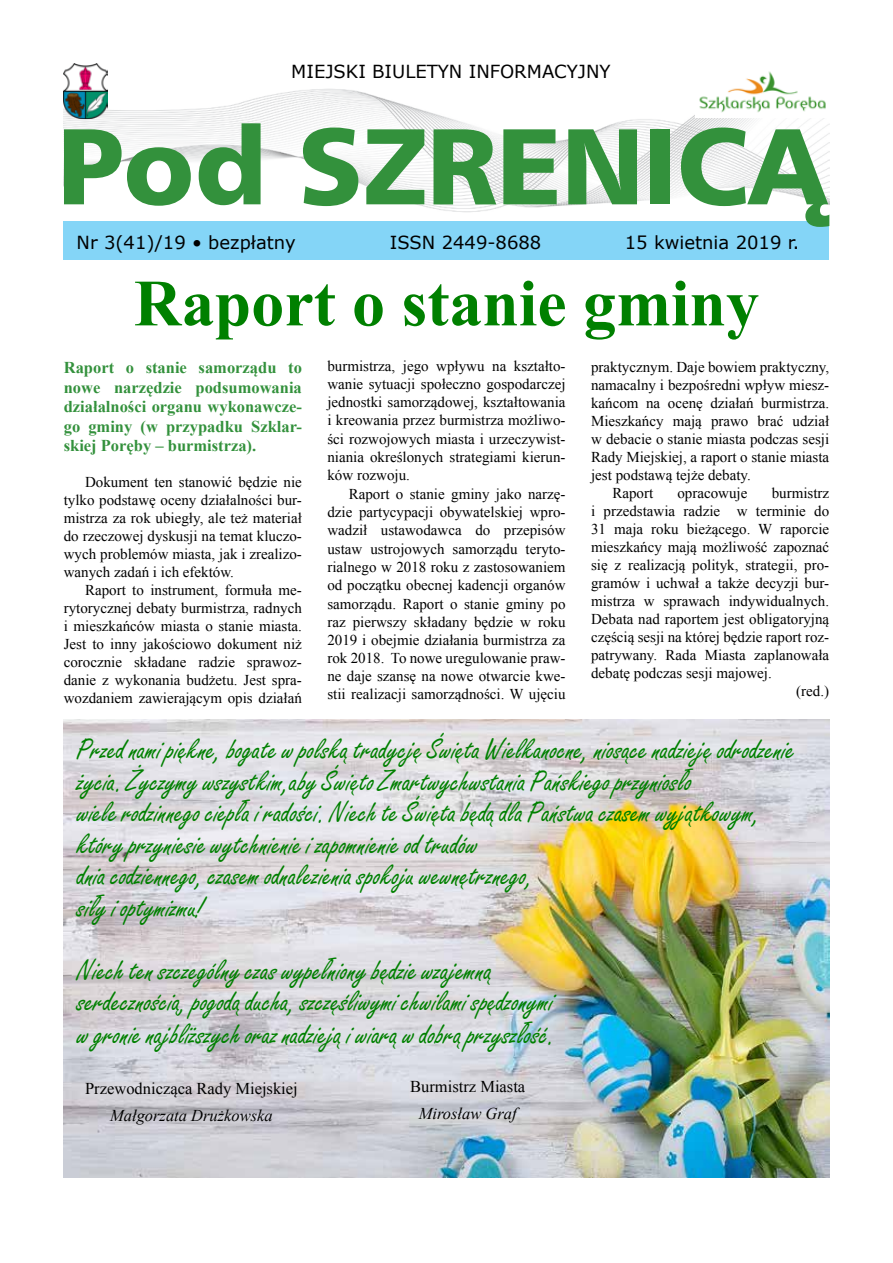
<style>
.page{position:relative;width:893px;height:1263px;background:#fff}
.page>*{position:absolute;margin:0;border:0;box-sizing:border-box;transform-origin:0 0}
.t1{font:108px "Humnst 777 Blk EU";letter-spacing:-.01em;color:#33913c}
.t2{font:700 66px "Times New Roman";color:#008000}
.t3{font:30px/31.5px "Freeport";color:#008000}
.t4{font:18px "Verdana";color:#000}
.t5{font:700 16.5px/19.5px "Times New Roman";color:#33913c;text-align:justify}
.t6{font:16.5px "Times New Roman";color:#000}
.t7{font:italic 16.5px "Times New Roman";color:#000}
.t8{font:15px/18.3px "Times New Roman";color:#000;text-align:justify}
</style>
<div class="page">
<div style="left:64px;top:221px;width:765px;height:38px;background:#84d5f7"></div>
<img style="left:64px;top:89px;width:765px;height:123px">
<img style="left:64px;top:64px;width:44px;height:55px">
<img style="left:695px;top:71px;width:134px;height:46px">
<img style="left:64px;top:719px;width:765px;height:459px">
<p class="t4" style="left:291px;top:59px;width:321px">MIEJSKI BIULETYN INFORMACYJNY</p>
<h1 class="t1" style="left:57px;top:97px;width:770px">Pod SZRENICĄ</h1>
<p class="t4" style="left:77px;top:230px;width:221px">Nr 3(41)/19 • bezpłatny</p>
<p class="t4" style="left:390px;top:230px;width:153px">ISSN 2449-8688</p>
<p class="t4" style="left:625px;top:230px;width:176px">15 kwietnia 2019 r.</p>
<h2 class="t2" style="left:134px;top:258px;width:627px">Raport o stanie gminy</h2>
<p class="t5" style="left:64px;top:357px;width:240px">Raport o stanie samorządu to nowe narzędzie podsumowania działalności organu wykonawcze&shy;go gminy (w przypadku Szklar&shy;skiej Poręby – burmistrza).</p>
<p class="t8" style="left:64px;top:473px;width:240px;text-indent:21px">Dokument ten stanowić będzie nie tylko podstawę oceny działalności bur&shy;mistrza za rok ubiegły, ale też materiał do rzeczowej dyskusji na temat kluczo&shy;wych problemów miasta, jak i zrealizo&shy;wanych zadań i ich efektów.</p>
<p class="t8" style="left:64px;top:581px;width:240px;text-indent:21px">Raport to instrument, formuła me&shy;rytorycznej debaty burmistrza, radnych i mieszkańców miasta o stanie miasta.<br>Jest to inny jakościowo dokument niż corocznie składane radzie sprawoz&shy;danie z wykonania budżetu. Jest spra&shy;wozdaniem zawierającym opis działań</p>
<p class="t8" style="left:327px;top:356px;width:240px">burmistrza, jego wpływu na kształto&shy;wanie sytuacji społeczno gospodarczej jednostki samorządowej, kształtowania i kreowania przez burmistrza możliwo&shy;ści rozwojowych miasta i urzeczywist&shy;niania określonych strategiami kierun&shy;ków rozwoju.</p>
<p class="t8" style="left:327px;top:484px;width:240px;text-indent:21px">Raport o stanie gminy jako narzę&shy;dzie partycypacji obywatelskiej wpro&shy;wadził ustawodawca do przepisów ustaw ustrojowych samorządu teryto&shy;rialnego w 2018 roku z zastosowaniem od początku obecnej kadencji organów samorządu. Raport o stanie gminy po raz pierwszy składany będzie w roku 2019 i obejmie działania burmistrza za rok 2018. To nowe uregulowanie praw&shy;ne daje szansę na nowe otwarcie kwe&shy;stii realizacji samorządności. W ujęciu</p>
<p class="t8" style="left:591px;top:357px;width:240px">praktycznym. Daje bowiem praktyczny,</p>
<p class="t8" style="left:591px;top:375px;width:240px">namacalny i bezpośredni wpływ miesz-</p>
<p class="t8" style="left:591px;top:393px;width:240px">kańcom na ocenę działań burmistrza.</p>
<p class="t8" style="left:591px;top:411px;width:240px">Mieszkańcy mają prawo brać udział</p>
<p class="t8" style="left:591px;top:429px;width:240px">w debacie o stanie miasta podczas sesji</p>
<p class="t8" style="left:591px;top:447px;width:240px">Rady Miejskiej, a raport o stanie miasta</p>
<p class="t8" style="left:591px;top:465px;width:161px">jest podstawą tejże debaty.</p>
<p class="t8" style="left:612px;top:483px;width:42px">Raport</p>
<p class="t8" style="left:677px;top:483px;width:71px">opracowuje</p>
<p class="t8" style="left:772px;top:483px;width:59px">burmistrz</p>
<p class="t8" style="left:591px;top:501px;width:240px">i przedstawia radzie w terminie do</p>
<p class="t8" style="left:591px;top:519px;width:240px">31 maja roku bieżącego. W raporcie</p>
<p class="t8" style="left:591px;top:537px;width:240px">mieszkańcy mają możliwość zapoznać</p>
<p class="t8" style="left:591px;top:555px;width:240px">się z realizacją polityk, strategii, pro-</p>
<p class="t8" style="left:591px;top:573px;width:240px">gramów i uchwał a także decyzji bur-</p>
<p class="t8" style="left:591px;top:591px;width:240px">mistrza w sprawach indywidualnych.</p>
<p class="t8" style="left:591px;top:609px;width:240px">Debata nad raportem jest obligatoryjną</p>
<p class="t8" style="left:591px;top:627px;width:240px">częścią sesji na której będzie raport roz-</p>
<p class="t8" style="left:591px;top:645px;width:240px">patrywany. Rada Miasta zaplanowała</p>
<p class="t8" style="left:591px;top:663px;width:182px">debatę podczas sesji majowej.</p>
<p class="t8" style="left:796px;top:681px;width:34px">(red.)</p>
<p class="t3" style="left:77px;top:735px;width:719px">Przed nami piękne, bogate w polską tradycję Święta Wielkanocne, niosące nadzieję odrodzenie życia. Życzymy wszystkim,aby Święto Zmartwychwstania Pańskiego przyniosło<br>wiele rodzinnego ciepła i radości. Niech te Święta będą dla Państwa czasem wyjątkowym, który przyniesie wytchnienie i zapomnienie od trudów<br>dnia codziennego, czasem odnalezienia spokoju wewnętrznego,<br>siły i optymizmu!</p>
<h3 class="t3" style="left:77px;top:955px;width:479px;line-height:32.2px">Niech ten szczególny czas wypełniony będzie wzajemną serdecznością, pogodą ducha, szczęśliwymi chwilami spędzonymi w gronie najbliższych oraz nadzieją i wiarą w dobrą przyszłość.</h3>
<p class="t6" style="left:85px;top:1077px;width:214px">Przewodnicząca Rady Miejskiej</p>
<p class="t7" style="left:110px;top:1104px;width:164px">Małgorzata Drużkowska</p>
<p class="t6" style="left:410px;top:1075px;width:117px">Burmistrz Miasta</p>
<p class="t7" style="left:419px;top:1102px;width:99px">Mirosław Graf</p>
</div>
